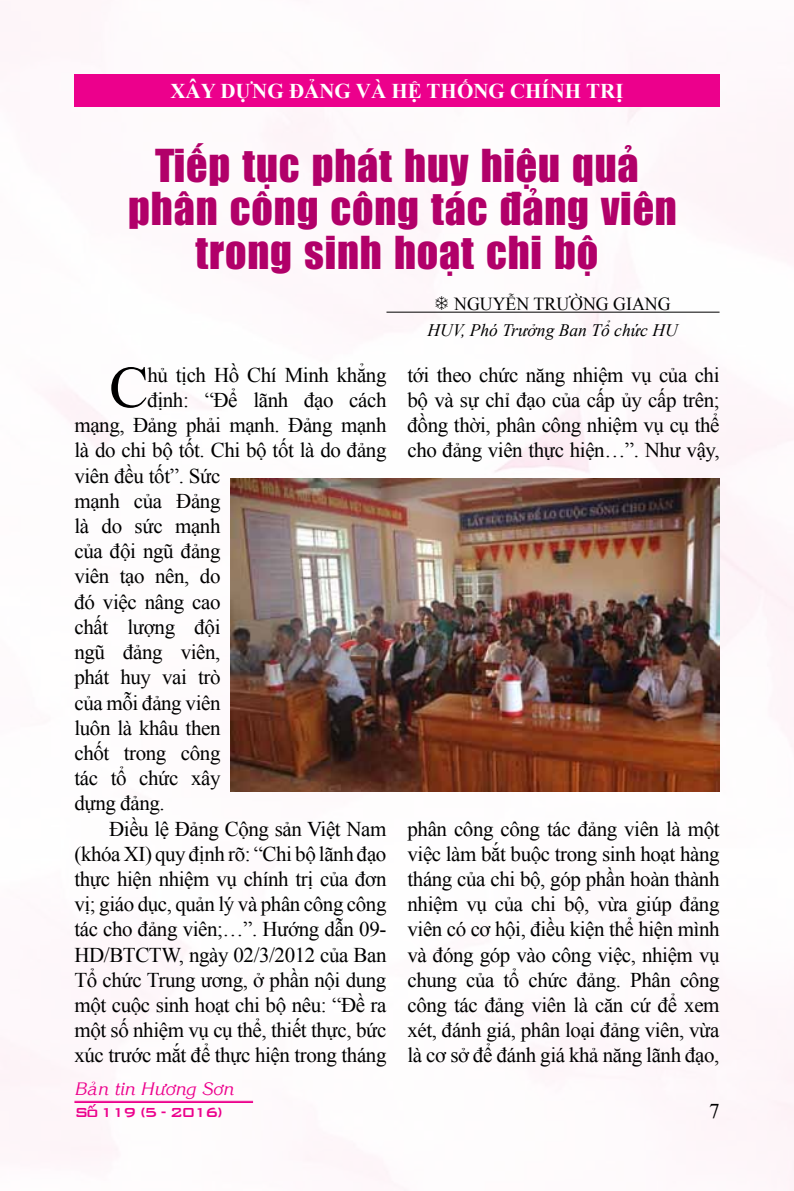
<style>
.page{position:relative;width:794px;height:1191px;background:#fff}
.page>*{position:absolute;margin:0;border:0;box-sizing:border-box;transform-origin:0 0}
.t1{font:58.98px "Times New Roman";color:#000}
.t2{font:42px/43.4px "UTM Impact";letter-spacing:.02em;color:#b10069;text-align:center}
.t3{font:21px/25.2px "Times New Roman";letter-spacing:-.02em;color:#000;text-align:justify}
.t4{font:700 21px "Times New Roman";color:#fff}
.t5{font:18.38px "Times New Roman";color:#000}
.t6{font:italic 17.5px "Times New Roman";color:#000}
.t7{font:17.5px "VNI Korin Italic";color:#ec008c}
.t8{font:17.5px "HP Bank Regular";letter-spacing:-.1em;color:#ec008c}
</style>
<div class="page">
<img style="left:0;top:74px;width:794px;height:1117px">
<hr style="left:74px;top:1101px;width:179px;height:1px;background:#ec008c">
<hr style="left:74px;top:1102px;width:179px;height:1px;background:#ec008c">
<hr style="left:386px;top:312px;width:333px;height:1px;background:#000">
<div style="left:74px;top:74px;width:645px;height:33px;background:#ec008c"></div>
<img style="left:230px;top:479px;width:489px;height:312px">
<svg style="left:436px;top:296px;width:12px;height:14px"></svg>
<p class="t4" style="left:170px;top:76px;width:370px">XÂY DỰNG ĐẢNG VÀ HỆ THỐNG CHÍNH</p>
<p class="t4" style="left:586px;top:76px;width:14px">TRỊ</p>
<h2 class="t2" style="left:128px;top:142px;width:550px">Tiếp tục phát huy hiệu quả phân công công tác đảng viên trong sinh hoạt chi bộ</h2>
<h1 class="t1" style="left:109px;top:347px;width:41px">C</h1>
<p class="t3" style="left:147px;top:362px;width:241px">hủ tịch Hồ Chí Minh khẳng</p>
<p class="t3" style="left:147px;top:387px;width:241px">định: “Để lãnh đạo cách</p>
<p class="t3" style="left:74px;top:412px;width:313px">mạng, Đảng phải mạnh. Đảng mạnh</p>
<p class="t3" style="left:74px;top:437px;width:313px">là do chi bộ tốt. Chi bộ tốt là do đảng</p>
<p class="t3" style="left:74px;top:462px;width:148px">viên đều tốt”. Sức</p>
<p class="t3" style="left:74px;top:488px;width:148px">mạnh của Đảng</p>
<p class="t3" style="left:74px;top:513px;width:148px">là do sức mạnh</p>
<p class="t3" style="left:74px;top:538px;width:148px">của đội ngũ đảng</p>
<p class="t3" style="left:74px;top:563px;width:148px">viên tạo nên, do</p>
<p class="t3" style="left:74px;top:588px;width:148px">đó việc nâng cao</p>
<p class="t3" style="left:74px;top:614px;width:148px">chất lượng đội</p>
<p class="t3" style="left:74px;top:639px;width:148px">ngũ đảng viên,</p>
<p class="t3" style="left:74px;top:664px;width:148px">phát huy vai trò</p>
<p class="t3" style="left:74px;top:689px;width:148px">của mỗi đảng viên</p>
<p class="t3" style="left:74px;top:714px;width:148px">luôn là khâu then</p>
<p class="t3" style="left:74px;top:740px;width:148px">chốt trong công</p>
<p class="t3" style="left:74px;top:765px;width:148px">tác tổ chức xây</p>
<p class="t3" style="left:74px;top:790px;width:92px">dựng đảng.</p>
<p class="t3" style="left:109px;top:815px;width:279px">Điều lệ Đảng Cộng sản Việt Nam</p>
<p class="t3" style="left:74px;top:840px;width:313px">(khóa XI) quy định rõ: “Chi bộ lãnh đạo</p>
<p class="t3" style="left:74px;top:866px;width:313px">thực hiện nhiệm vụ chính trị của đơn</p>
<p class="t3" style="left:74px;top:891px;width:314px">vị; giáo dục, quản lý và phân công công</p>
<p class="t3" style="left:74px;top:916px;width:313px">tác cho đảng viên;…”. Hướng dẫn 09-</p>
<p class="t3" style="left:74px;top:941px;width:313px">HD/BTCTW, ngày 02/3/2012 của Ban</p>
<p class="t3" style="left:74px;top:966px;width:313px">Tổ chức Trung ương, ở phần nội dung</p>
<p class="t3" style="left:74px;top:992px;width:313px">một cuộc sinh hoạt chi bộ nêu: “Đề ra</p>
<p class="t3" style="left:74px;top:1017px;width:313px">một số nhiệm vụ cụ thể, thiết thực, bức</p>
<p class="t3" style="left:74px;top:1042px;width:313px">xúc trước mắt để thực hiện trong tháng</p>
<p class="t5" style="left:454px;top:291px;width:218px">NGUYỄN TRƯỜNG GIANG</p>
<p class="t6" style="left:427px;top:318px;width:252px">HUV, Phó Trưởng Ban Tổ chức HU</p>
<p class="t3" style="left:407px;top:362px;width:314px">tới theo chức năng nhiệm vụ của chi bộ và sự chỉ đạo của cấp ủy cấp trên; đồng thời, phân công nhiệm vụ cụ thể cho đảng viên thực hiện…”. Như vậy,</p>
<p class="t3" style="left:407px;top:815px;width:314px">phân công công tác đảng viên là một việc làm bắt buộc trong sinh hoạt hàng tháng của chi bộ, góp phần hoàn thành nhiệm vụ của chi bộ, vừa giúp đảng viên có cơ hội, điều kiện thể hiện mình và đóng góp vào công việc, nhiệm vụ chung của tổ chức đảng. Phân công công tác đảng viên là căn cứ để xem xét, đánh giá, phân loại đảng viên, vừa là cơ sở để đánh giá khả năng lãnh đạo,</p>
<p class="t7" style="left:74px;top:1075px;width:160px">Baûn tin Höông Sôn</p>
<p class="t8" style="left:74px;top:1102px;width:150px">Soá119 (5 - 2016)</p>
<p class="t3" style="left:709px;top:1098px;width:12px">7</p>
</div>
